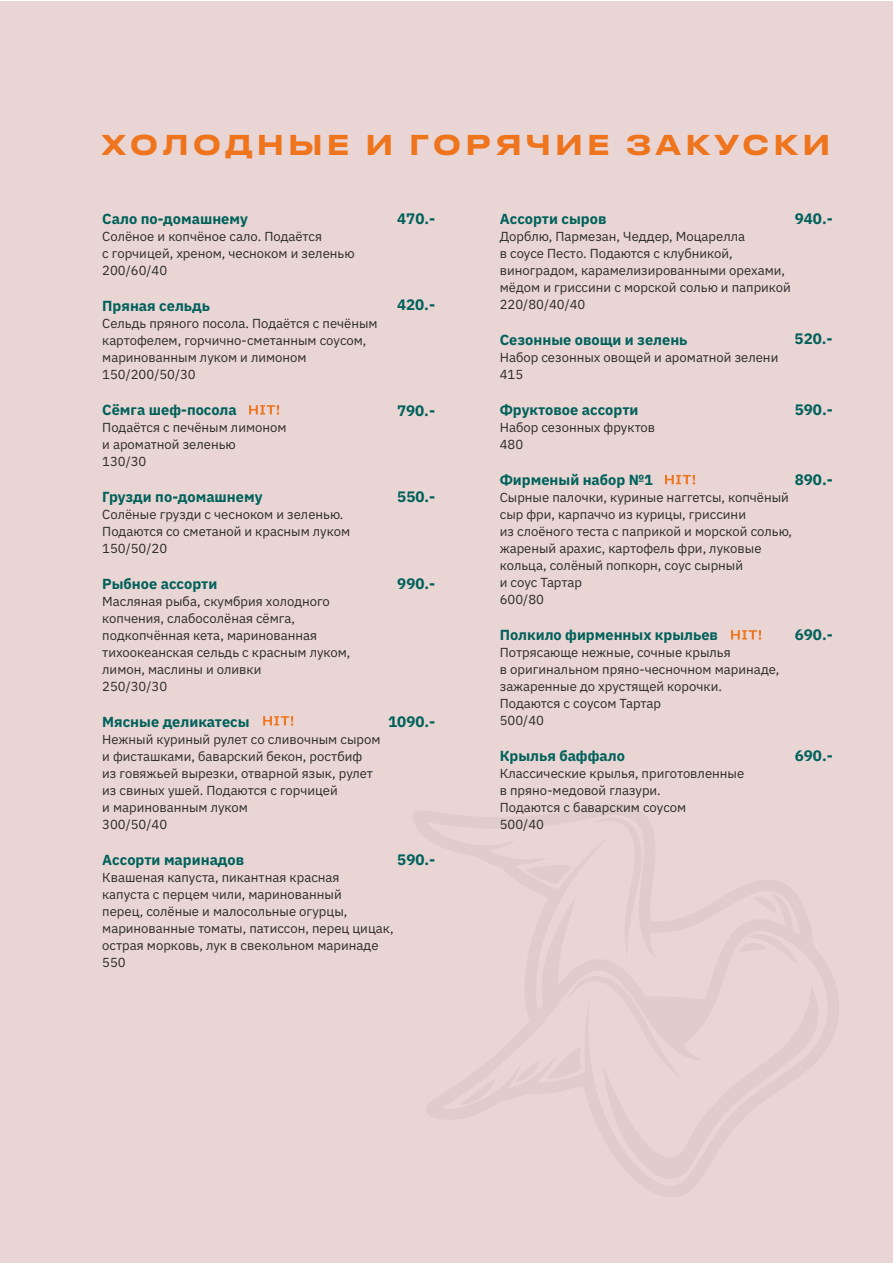
<style>
.page{position:relative;width:893px;height:1263px;background:#fff}
.page>*{position:absolute;margin:0;border:0;box-sizing:border-box;transform-origin:0 0}
.t1{font:500 27px "Druk Text Wide Cy";letter-spacing:.15em;color:#ee751d}
.t2{font:700 15.15px "IBM Plex Sans";color:#00615b}
.t3{font:700 14.55px "IBM Plex Sans";color:#00615b}
.t4{font:13.05px/17px "IBM Plex Sans";color:#2b2a29}
</style>
<div class="page">
<div style="left:0;top:1px;width:892px;height:1262px;background:#e9d5d4"></div>
<svg style="left:249px;top:405px;width:30px;height:10px"></svg>
<svg style="left:665px;top:475px;width:30px;height:9px"></svg>
<svg style="left:731px;top:630px;width:30px;height:10px"></svg>
<svg style="left:263px;top:716px;width:30px;height:10px"></svg>
<h1 class="t1" style="left:101px;top:133px;width:731px">ХОЛОДНЫЕ И ГОРЯЧИЕ ЗАКУСКИ</h1>
<p class="t3" style="left:102px;top:212px;width:147px">Сало по-домашнему</p>
<p class="t2" style="left:397px;top:212px;width:40px">470.-</p>
<p class="t4" style="left:102px;top:229px;width:254px">Солёное и копчёное сало. Подаётся<br>с горчицей, хреном, чесноком и зеленью<br>200/60/40</p>
<p class="t3" style="left:102px;top:299px;width:109px">Пряная сельдь</p>
<p class="t4" style="left:102px;top:316px;width:277px">Сельдь пряного посола. Подаётся с печёным картофелем, горчично-сметанным соусом, маринованным луком и лимоном<br>150/200/50/30</p>
<p class="t3" style="left:102px;top:403px;width:136px">Сёмга шеф-посола</p>
<p class="t4" style="left:102px;top:420px;width:186px">Подаётся с печёным лимоном и ароматной зеленью<br>130/30</p>
<p class="t3" style="left:102px;top:490px;width:162px">Грузди по-домашнему</p>
<p class="t4" style="left:102px;top:507px;width:249px">Солёные грузди с чесноком и зеленью.<br>Подаются со сметаной и красным луком<br>150/50/20</p>
<p class="t3" style="left:102px;top:577px;width:117px">Рыбное ассорти</p>
<p class="t4" style="left:102px;top:594px;width:250px">Масляная рыба, скумбрия холодного копчения, слабосолёная сёмга, подкопчённая кета, маринованная тихоокеанская сельдь с красным луком, лимон, маслины и оливки<br>250/30/30</p>
<p class="t3" style="left:102px;top:715px;width:149px">Мясные деликатесы</p>
<p class="t4" style="left:102px;top:732px;width:280px">Нежный куриный рулет со сливочным сыром и фисташками, баварский бекон, ростбиф<br>из говяжьей вырезки, отварной язык, рулет из свиных ушей. Подаются с горчицей<br>и маринованным луком<br>300/50/40</p>
<p class="t3" style="left:102px;top:853px;width:143px">Ассорти маринадов</p>
<p class="t4" style="left:102px;top:870px;width:293px">Квашеная капуста, пикантная красная<br>капуста с перцем чили, маринованный<br>перец, солёные и малосольные огурцы, маринованные томаты, патиссон, перец цицак, острая морковь, лук в свекольном маринаде 550</p>
<p class="t2" style="left:397px;top:298px;width:40px">420.-</p>
<p class="t2" style="left:397px;top:404px;width:40px">790.-</p>
<p class="t2" style="left:397px;top:490px;width:40px">550.-</p>
<p class="t2" style="left:397px;top:577px;width:40px">990.-</p>
<p class="t2" style="left:388px;top:715px;width:49px">1090.-</p>
<p class="t2" style="left:397px;top:853px;width:40px">590.-</p>
<p class="t2" style="left:795px;top:212px;width:40px">940.-</p>
<p class="t3" style="left:500px;top:213px;width:108px">Ассорти сыров</p>
<p class="t4" style="left:500px;top:229px;width:293px">Дорблю, Пармезан, Чеддер, Моцарелла<br>в соусе Песто. Подаются с клубникой, виноградом, карамелизированными орехами, мёдом и гриссини с морской солью и паприкой 220/80/40/40</p>
<p class="t3" style="left:500px;top:334px;width:189px">Сезонные овощи и зелень</p>
<p class="t4" style="left:500px;top:350px;width:280px">Набор сезонных овощей и ароматной зелени<br>415</p>
<p class="t3" style="left:500px;top:404px;width:140px">Фруктовое ассорти</p>
<p class="t4" style="left:500px;top:420px;width:157px">Набор сезонных фруктов<br>480</p>
<p class="t3" style="left:500px;top:474px;width:155px">Фирменый набор №1</p>
<p class="t4" style="left:500px;top:490px;width:294px">Сырные палочки, куриные наггетсы, копчёный сыр фри, карпаччо из курицы, гриссини<br>из слоёного теста с паприкой и морской солью, жареный арахис, картофель фри, луковые кольца, солёный попкорн, соус сырный<br>и соус Тартар<br>600/80</p>
<p class="t3" style="left:500px;top:628px;width:220px">Полкило фирменных крыльев</p>
<p class="t4" style="left:500px;top:645px;width:281px">Потрясающе нежные, сочные крылья<br>в оригинальном пряно-чесночном маринаде, зажаренные до хрустящей корочки.<br>Подаются с соусом Тартар<br>500/40</p>
<p class="t3" style="left:500px;top:749px;width:127px">Крылья баффало</p>
<p class="t4" style="left:500px;top:766px;width:246px">Классические крылья, приготовленные в пряно-медовой глазури.<br>Подаются с баварским соусом<br>500/40</p>
<p class="t2" style="left:795px;top:333px;width:40px">520.-</p>
<p class="t2" style="left:795px;top:403px;width:40px">590.-</p>
<p class="t2" style="left:795px;top:473px;width:40px">890.-</p>
<p class="t2" style="left:795px;top:628px;width:40px">690.-</p>
<p class="t2" style="left:795px;top:749px;width:40px">690.-</p>
</div>
